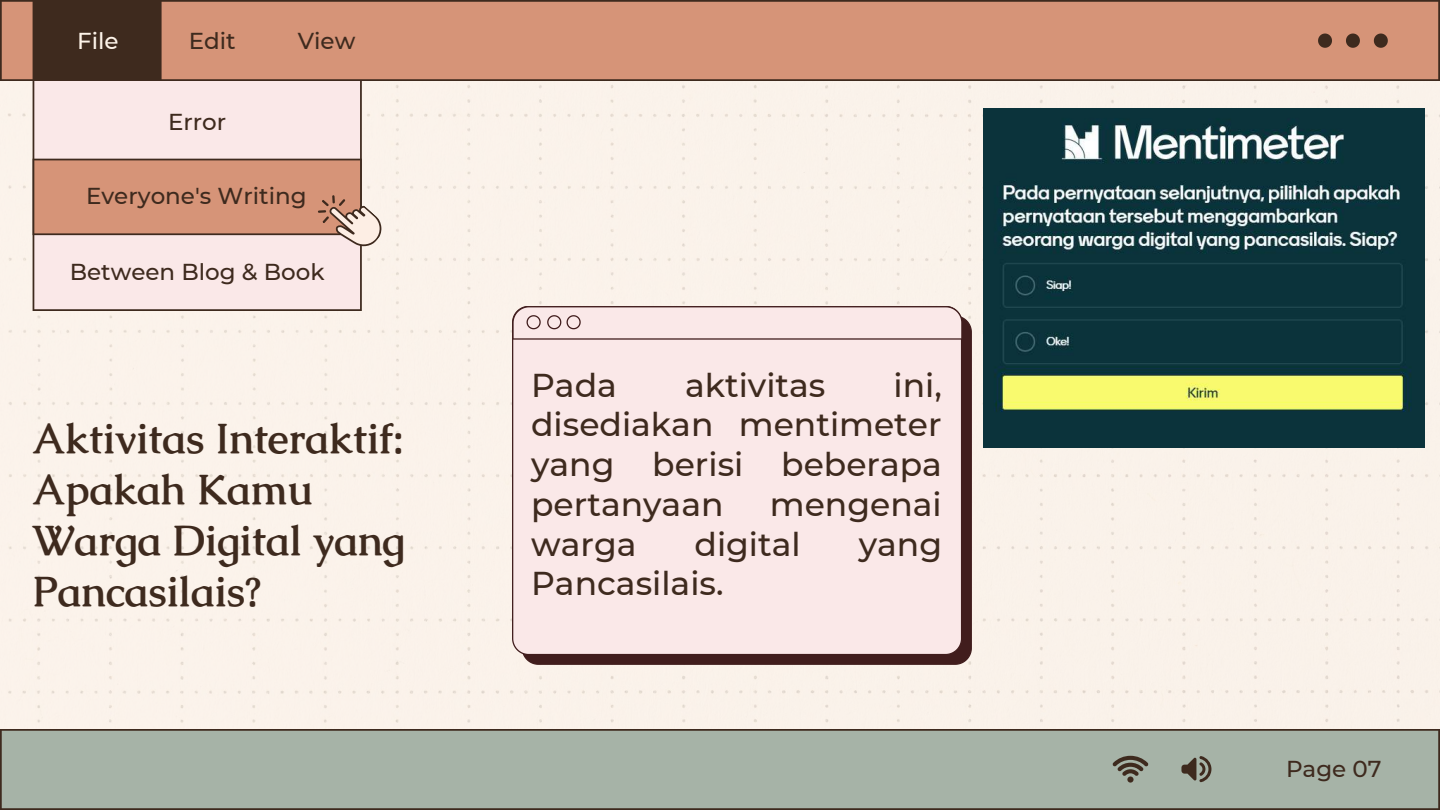
<style>
.page{position:relative;width:1440px;height:810px;background:#fff}
.page>*{position:absolute;margin:0;border:0;box-sizing:border-box;transform-origin:0 0}
.t1{font:700 42px/51px "Caudex";color:#3e2a1e}
.t2{font:500 33px/39.8px "Montserrat";color:#3e2a1e;text-align:justify}
.t3{font:500 23px "Montserrat";color:#3e2a1e}
.t4{font:500 23px "Montserrat";color:#fdf3e9}
</style>
<div class="page">
<div style="left:0;top:81px;width:1440px;height:648px;background:#faf2ea"></div>
<div style="left:33px;top:70px;width:328px;height:240px;background:#fae8e8"></div>
<hr style="left:33px;top:71px;width:1px;height:238px;background:#3e2a1e">
<hr style="left:360px;top:71px;width:2px;height:238px;background:#3e2a1e">
<hr style="left:34px;top:309px;width:326px;height:2px;background:#3e2a1e">
<div style="left:1px;top:1px;width:1438px;height:79px;background:#d69478"></div>
<hr style="left:0;top:2px;width:2px;height:77px;background:#3e2a1e">
<hr style="left:1438px;top:2px;width:2px;height:77px;background:#3e2a1e">
<hr style="left:2px;top:79px;width:1436px;height:2px;background:#3e2a1e">
<hr style="left:2px;top:0;width:1436px;height:2px;background:#3e2a1e">
<div style="left:1px;top:730px;width:1438px;height:79px;background:#a6b3a7"></div>
<hr style="left:0;top:731px;width:2px;height:77px;background:#3e2a1e">
<hr style="left:1438px;top:731px;width:2px;height:77px;background:#3e2a1e">
<hr style="left:2px;top:808px;width:1436px;height:2px;background:#3e2a1e">
<hr style="left:2px;top:729px;width:1436px;height:2px;background:#3e2a1e">
<svg style="left:1181px;top:756px;width:30px;height:26px"></svg>
<div style="left:1127px;top:777px;width:7px;height:6px;background:#3e2a1e;border-radius:50%"></div>
<svg style="left:1112px;top:756px;width:36px;height:20px"></svg>
<svg style="left:1346px;top:34px;width:14px;height:14px"></svg>
<svg style="left:1318px;top:34px;width:14px;height:14px"></svg>
<svg style="left:1374px;top:34px;width:14px;height:14px"></svg>
<div style="left:33px;top:1px;width:128px;height:79px;background:#3e2a1e"></div>
<hr style="left:160px;top:2px;width:2px;height:77px;background:#3e2a1e">
<div style="left:33px;top:160px;width:328px;height:74px;background:#d69478"></div>
<hr style="left:33px;top:160px;width:1px;height:73px;background:#3e2a1e">
<hr style="left:360px;top:160px;width:2px;height:73px;background:#3e2a1e">
<hr style="left:34px;top:233px;width:326px;height:2px;background:#3e2a1e">
<hr style="left:34px;top:159px;width:326px;height:1px;background:#3e2a1e">
<svg style="left:317px;top:190px;width:72px;height:66px"></svg>
<svg style="left:522px;top:315px;width:450px;height:350px;background:#462323"></svg>
<div style="left:512px;top:340px;width:450px;height:315px;background:#fae8e8"></div>
<svg style="left:512px;top:306px;width:451px;height:34px;background:#e8d4d4"></svg>
<img style="left:984px;top:108px;width:441px;height:340px">
<p class="t4" style="left:77px;top:26px;width:43px">File</p>
<p class="t3" style="left:189px;top:26px;width:49px">Edit</p>
<p class="t3" style="left:298px;top:26px;width:59px">View</p>
<p class="t3" style="left:168px;top:108px;width:60px">Error</p>
<p class="t3" style="left:86px;top:182px;width:222px">Everyone's Writing</p>
<p class="t3" style="left:70px;top:258px;width:256px">Between Blog &amp; Book</p>
<p class="t1" style="left:33px;top:413px;width:374px">Aktivitas Interaktif:<br>Apakah Kamu<br>Warga Digital yang<br>Pancasilais?</p>
<p class="t2" style="left:531px;top:365px;width:412px;text-indent:362px">ini, disediakan mentimeter yang berisi beberapa pertanyaan</p>
<p class="t2" style="left:531px;top:365px;width:87px">Pada</p>
<p class="t2" style="left:685px;top:365px;width:142px">aktivitas</p>
<p class="t2" style="left:770px;top:484px;width:173px">mengenai</p>
<p class="t2" style="left:531px;top:524px;width:107px">warga</p>
<p class="t2" style="left:695px;top:524px;width:108px">digital</p>
<p class="t2" style="left:859px;top:524px;width:85px">yang</p>
<p class="t2" style="left:531px;top:564px;width:194px">Pancasilais.</p>
<p class="t3" style="left:1286px;top:755px;width:97px">Page 07</p>
</div>
